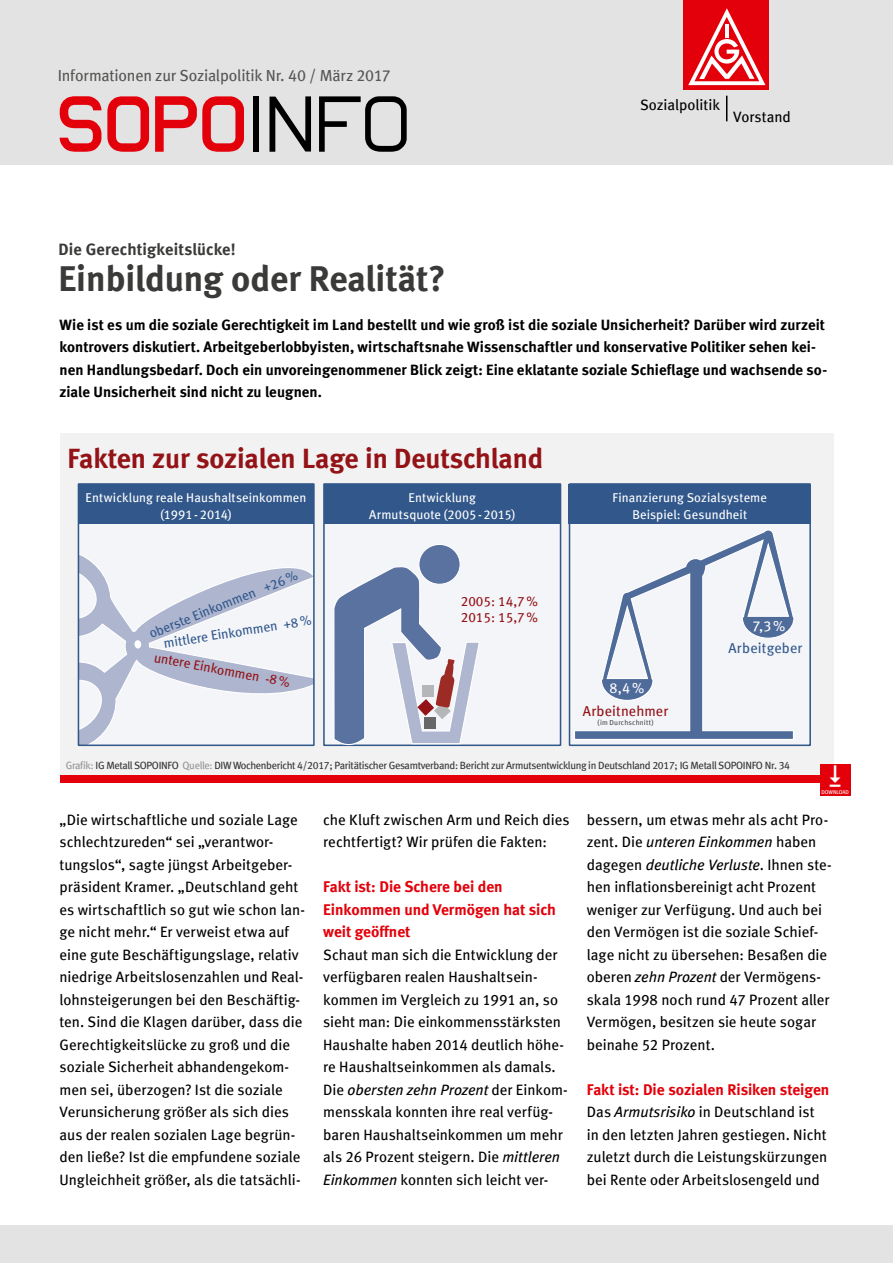
<style>
.page{position:relative;width:893px;height:1263px;background:#fff}
.page>*{position:absolute;margin:0;border:0;box-sizing:border-box;transform-origin:0 0}
.t1{font:79.5px "Lastwaerkbold";color:#e3000b}
.t2{font:700 36px "Meta";color:#3a3a39}
.t3{font:700 27.9px "Meta";letter-spacing:-.005em;color:#931317}
.t4{font:700 16.5px "Meta";letter-spacing:.01em;color:#3a3a39}
.t5{font:16.05px "Meta Book LF";letter-spacing:-.015em;color:#565655}
.t6{font:700 15.6px/22.5px "Meta";color:#e3000b}
.t7{font:15px/22.5px "Meta Book LF";color:#000}
.t8{font:700 15px/22.5px "Meta";color:#000}
.t9{font:italic 15px "Meta";color:#000}
.t10{font:14.4px "Meta Book LF";letter-spacing:.01em;color:#931317}
.t11{font:14.4px "Meta Book LF";letter-spacing:.01em;color:#33598d}
.t12{font:14.4px "Meta Book LF";color:#fff}
.t13{font:13.5px "Meta Book LF";color:#32588b}
.t14{font:13.5px/16.2px "Meta Book LF";color:#931317}
.t15{font:12.75px/16.5px "Meta Book LF";letter-spacing:.005em;color:#fff;text-align:center}
.t16{font:10.5px "Meta Book LF";letter-spacing:-.03em;color:#343433}
.t17{font:7.2px "Meta Book LF";letter-spacing:.025em;color:#484847}
.t18{font:5.55px "Meta Book LF";color:#fff}
.s1{font-family:"Lastwaerkregular";color:#000}
.s2{color:#939494}
.s3{font-family:"Meta Book LF";font-style:normal}
.s4{font-family:"Meta";font-style:italic}
</style>
<div class="page">
<div style="left:60px;top:433px;width:773px;height:346px;background:#f2f2f2"></div>
<div style="left:569px;top:483px;width:242px;height:263px;background:#f4f5f9;border:2px solid #32588b"></div>
<div style="left:78px;top:484px;width:236px;height:261px;background:#f4f5f9"></div>
<svg style="left:81px;top:556px;width:231px;height:187px"></svg>
<div style="left:134px;top:640px;width:7px;height:9px;background:#fff;border-radius:50%"></div>
<div style="left:78px;top:483px;width:237px;height:263px;border:2px solid #32588b"></div>
<div style="left:0;top:0;width:893px;height:165px;background:#e3e3e3"></div>
<div style="left:0;top:1226px;width:893px;height:37px;background:#e3e3e3"></div>
<div style="left:684px;top:0;width:85px;height:89px;background:#e3000b"></div>
<svg style="left:688px;top:8px;width:77px;height:77px"></svg>
<svg style="left:726px;top:96px;width:1px;height:25px"></svg>
<div style="left:60px;top:775px;width:773px;height:7px;background:#e3000b"></div>
<div style="left:820px;top:764px;width:30px;height:32px;background:#e3000b"></div>
<div style="left:323px;top:483px;width:238px;height:263px;background:#f4f5f9;border:2px solid #32588b"></div>
<div style="left:419px;top:544px;width:41px;height:40px;background:#59729f;border-radius:50%"></div>
<div style="left:418px;top:544px;width:43px;height:41px;border:1px solid #fff;border-radius:50%"></div>
<svg style="left:333px;top:565px;width:148px;height:181px"></svg>
<div style="left:78px;top:484px;width:236px;height:40px;background:#32588b"></div>
<div style="left:324px;top:484px;width:236px;height:40px;background:#32588b"></div>
<div style="left:569px;top:484px;width:242px;height:40px;background:#32588b"></div>
<svg style="left:574px;top:530px;width:220px;height:210px"></svg>
<p class="t5" style="left:58px;top:66px;width:334px">Informationen zur Sozialpolitik Nr. 40 / März 2017</p>
<h1 class="t1" style="left:56px;top:73px;width:356px">SOPO<span class="s1">INFO</span></h1>
<p class="t7" style="left:640px;top:93px;width:81px">Sozialpolitik</p>
<p class="t7" style="left:733px;top:105px;width:59px">Vorstand</p>
<p class="t4" style="left:58px;top:239px;width:179px">Die Gerechtigkeitslücke!</p>
<h2 class="t2" style="left:58px;top:257px;width:389px">Einbildung oder Realität?</h2>
<p class="t8" style="left:60px;top:313px;width:769px">Wie ist es um die soziale Gerechtigkeit im Land bestellt und wie groß ist die soziale Unsicherheit? Darüber wird zurzeit kontrovers diskutiert. Arbeitgeberlobbyisten, wirtschaftsnahe Wissenschaftler und konservative Politiker sehen kei&shy;nen Handlungsbedarf. Doch ein unvoreingenommener Blick zeigt: Eine eklatante soziale Schieflage und wachsende so&shy;ziale Unsicherheit sind nicht zu leugnen.</p>
<h3 class="t3" style="left:67px;top:442px;width:477px">Fakten zur sozialen Lage in Deutschland</h3>
<p class="t15" style="left:86px;top:489px;width:222px">Entwicklung reale Haushaltseinkommen (1991-2014)</p>
<p class="t15" style="left:369px;top:489px;width:148px">Entwicklung<br>Armutsquote (2005-2015)</p>
<p class="t15" style="left:612px;top:489px;width:156px">Finanzierung Sozialsysteme<br>Beispiel: Gesundheit</p>
<p class="t13" style="left:147px;top:627px;width:160px;rotate:-22deg">oberste Einkommen +26%</p>
<p class="t13" style="left:163px;top:635px;width:151px;rotate:-9deg">mittlere Einkommen +8%</p>
<p class="t14" style="left:156px;top:648px;width:140px;rotate:11deg">untere Einkommen -8%</p>
<p class="t14" style="left:461px;top:593px;width:79px">2005: 14,7%<br>2015: 15,7%</p>
<p class="t12" style="left:610px;top:680px;width:36px">8,4%</p>
<p class="t10" style="left:583px;top:702px;width:87px">Arbeitnehmer</p>
<p class="t17" style="left:598px;top:718px;width:57px">(im Durchschnitt)</p>
<p class="t12" style="left:752px;top:617px;width:35px">7,3%</p>
<p class="t11" style="left:728px;top:639px;width:76px">Arbeitgeber</p>
<p class="t16" style="left:66px;top:759px;width:726px"><span class="s2">Grafik:</span> IG Metall SOPOINFO <span class="s2">Quelle:</span> DIW Wochenbericht 4/2017; Paritätischer Gesamtverband: Bericht zur Armutsentwicklung in Deutschland 2017; IG Metall SOPOINFO Nr. 34</p>
<p class="t18" style="left:821px;top:788px;width:29px">DOWNLOAD</p>
<p class="t7" style="left:60px;top:808px;width:247px">„Die wirtschaftliche und soziale Lage schlechtzureden“ sei „verantwor&shy;tungslos“, sagte jüngst Arbeitgeber&shy;präsident Kramer. „Deutschland geht es wirtschaftlich so gut wie schon lan&shy;ge nicht mehr.“ Er verweist etwa auf eine gute Beschäftigungslage, relativ niedrige Arbeitslosenzahlen und Real&shy;lohnsteigerungen bei den Beschäftig&shy;ten. Sind die Klagen darüber, dass die Gerechtigkeitslücke zu groß und die soziale Sicherheit abhandengekom&shy;men sei, überzogen? Ist die soziale Verunsicherung größer als sich dies aus der realen sozialen Lage begrün&shy;den ließe? Ist die empfundene soziale Ungleichheit größer, als die tatsächli-</p>
<p class="t7" style="left:323px;top:808px;width:248px">che Kluft zwischen Arm und Reich dies rechtfertigt? Wir prüfen die Fakten:</p>
<p class="t6" style="left:323px;top:875px;width:234px">Fakt ist: Die Schere bei den<br>Einkommen und Vermögen hat sich weit geöffnet</p>
<p class="t7" style="left:323px;top:943px;width:242px">Schaut man sich die Entwicklung der verfügbaren realen Haushaltsein&shy;kommen im Vergleich zu 1991 an, so sieht man: Die einkommensstärksten Haushalte haben 2014 deutlich höhe&shy;re Haushaltseinkommen als damals.</p>
<p class="t9" style="left:323px;top:1081px;width:246px"><span class="s3">Die</span> obersten zehn Prozent <span class="s3">der Einkom-</span></p>
<p class="t7" style="left:323px;top:1100px;width:241px">mensskala konnten ihre real verfüg&shy;baren Haushaltseinkommen um mehr als 26 Prozent steigern. Die <span class="s4">mittleren Einkommen</span> konnten sich leicht ver-</p>
<p class="t7" style="left:587px;top:808px;width:243px">bessern, um etwas mehr als acht Pro-</p>
<p class="t9" style="left:587px;top:833px;width:231px"><span class="s3">zent. Die</span> unteren Einkommen <span class="s3">haben</span></p>
<p class="t7" style="left:587px;top:853px;width:246px">dagegen <span class="s4">deutliche Verluste</span>. Ihnen ste&shy;hen inflationsbereinigt acht Prozent weniger zur Verfügung. Und auch bei den Vermögen ist die soziale Schief&shy;lage nicht zu übersehen: Besaßen die oberen <span class="s4">zehn Prozent</span> der Vermögens&shy;skala 1998 noch rund 47 Prozent aller Vermögen, besitzen sie heute sogar beinahe 52 Prozent.</p>
<p class="t6" style="left:587px;top:1078px;width:244px">Fakt ist: Die sozialen Risiken steigen</p>
<p class="t7" style="left:587px;top:1100px;width:242px">Das <span class="s4">Armutsrisiko</span> in Deutschland ist in den letzten Jahren gestiegen. Nicht zuletzt durch die Leistungskürzungen bei Rente oder Arbeitslosengeld und</p>
</div>
